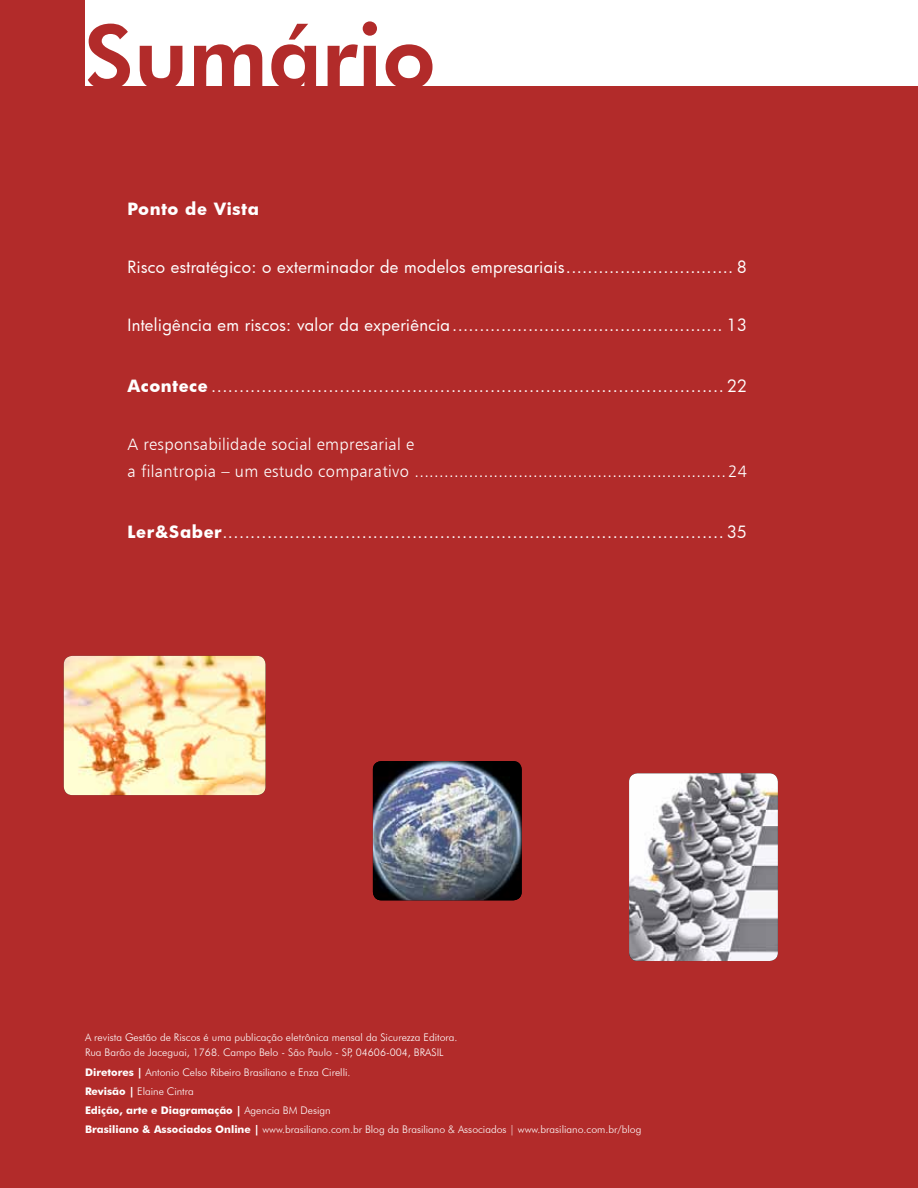
<style>
.page{position:relative;width:918px;height:1188px;background:#b22b2a}
.page>*{position:absolute;margin:0;border:0;box-sizing:border-box;transform-origin:0 0}
.t1{font:800 87.75px "Futura BT";color:#b22b2a}
.t2{font:16.5px "Futura";letter-spacing:.02em;color:#fff}
.t3{font:16.5px/27px "Humanist 777 BT Light B";letter-spacing:.02em;color:#fff}
.t4{font:700 16.5px "Futura";letter-spacing:.03em;color:#fff}
.t5{font:300 10.5px/19.2px "Futura BT";color:#fff}
.s1{font-weight:700}
</style>
<div class="page">
<div style="left:85px;top:0;width:833px;height:85px;background:#fff"></div>
<img style="left:64px;top:656px;width:202px;height:139px">
<img style="left:373px;top:761px;width:149px;height:139px">
<img style="left:629px;top:773px;width:149px;height:188px">
<h1 class="t1" style="left:85px;top:3px;width:353px">Sumário</h1>
<p class="t4" style="left:128px;top:197px;width:133px">Ponto de Vista</p>
<p class="t2" style="left:128px;top:255px;width:621px">Risco estratégico: o exterminador de modelos empresariais............................... 8</p>
<p class="t2" style="left:128px;top:313px;width:621px">Inteligência em riscos: valor da experiência.................................................. 13</p>
<p class="t2" style="left:128px;top:374px;width:621px"><span class="s1">Acontece</span> ............................................................................................ 22</p>
<p class="t3" style="left:128px;top:430px;width:621px">A responsabilidade social empresarial e<br>a filantropia – um estudo comparativo ...............................................................24</p>
<p class="t2" style="left:128px;top:520px;width:621px"><span class="s1">Ler&amp;Saber</span>.......................................................................................... 35</p>
<p class="t5" style="left:85px;top:1030px;width:374px;line-height:15px">A revista Gestão de Riscos é uma publicação eletrônica mensal da Sicurezza Editora.<br>Rua Barão de Jaceguai, 1768. Campo Belo - São Paulo - SP, 04606-004, BRASIL</p>
<p class="t5" style="left:85px;top:1062px;width:558px"><span class="s1">Diretores |</span> Antonio Celso Ribeiro Brasiliano e Enza Cirelli.<br><span class="s1">Revisão |</span> Elaine Cintra<br><span class="s1">Edição, arte e Diagramação |</span> Agencia BM Design<br><span class="s1">Brasiliano &amp; Associados Online |</span> www.brasiliano.com.br Blog da Brasiliano &amp; Associados | www.brasiliano.com.br/blog</p>
</div>
